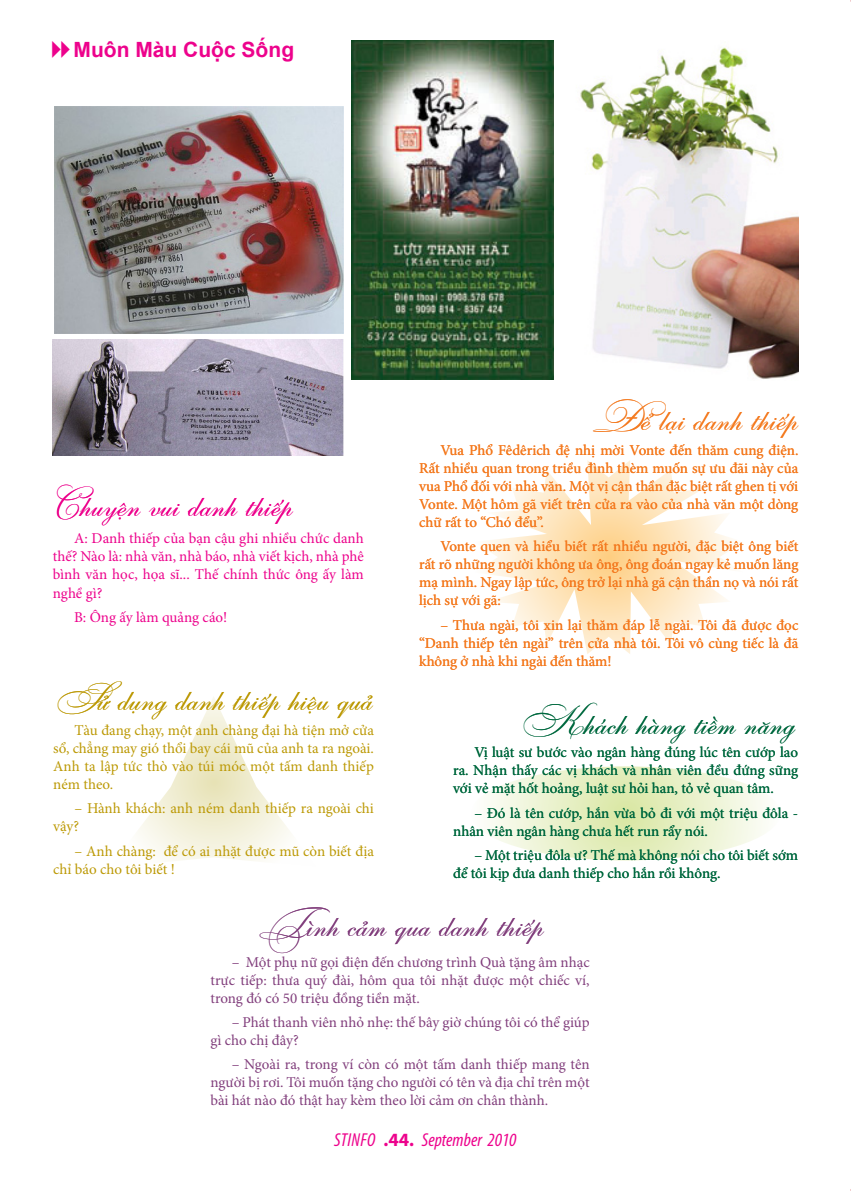
<style>
.page{position:relative;width:851px;height:1191px;background:#fff}
.page>*{position:absolute;margin:0;border:0;box-sizing:border-box;transform-origin:0 0}
.t1{font:30px "UTM Beautiful Caps";color:#bc9905}
.t2{font:30px "UTM Beautiful Caps";color:#813e7c}
.t3{font:30px "UTM Beautiful Caps";color:#ed028c}
.t4{font:30px "UTM Beautiful Caps";color:#00693f}
.t5{font:30px "UTM Beautiful Caps";color:#f47b21}
.t6{font:700 21px "Arial";color:#ed028c}
.t7{font:italic condensed 18.75px "Myriad Pro";color:#ed028c}
.t8{font:15px/18px "Minion Pro";color:#f47b21;text-align:justify}
.t9{font:15px/18px "Minion Pro";color:#813e7c;text-align:justify}
.t10{font:15px/18px "Minion Pro";letter-spacing:-.005em;color:#00693f}
.t11{font:15px/18px "Minion Pro";color:#bc9905}
.t12{font:15px/18px "Minion Pro";color:#ed028c;text-align:justify}
.s1{font-weight:700;font-style:normal;font-stretch:normal}
</style>
<div class="page">
<svg style="left:470px;top:766px;width:310px;height:94px;background:#eaf1cc"></svg>
<svg style="left:484px;top:460px;width:250px;height:194px"></svg>
<img style="left:53px;top:339px;width:290px;height:117px">
<img style="left:54px;top:106px;width:289px;height:228px">
<img style="left:542px;top:40px;width:256px;height:340px">
<img style="left:351px;top:40px;width:202px;height:339px">
<svg style="left:138px;top:697px;width:152px;height:164px"></svg>
<p class="t6" style="left:73px;top:36px;width:222px">Muôn Màu Cuộc Sống</p>
<p class="t3" style="left:53px;top:488px;width:242px">Chuyện vui danh thiếp</p>
<p class="t12" style="left:53px;top:530px;width:312px;text-indent:21px">A: Danh thiếp của bạn cậu ghi nhiều chức danh thế? Nào là: nhà văn, nhà báo, nhà viết kịch, nhà phê bình văn học, họa sĩ... Thế chính thức ông ấy làm nghề gì?</p>
<p class="t12" style="left:74px;top:608px;width:155px">B: Ông ấy làm quảng cáo!</p>
<p class="t1" style="left:54px;top:682px;width:320px">Sử dụng danh thiếp hiệu quả</p>
<p class="t11" style="left:53px;top:721px;width:322px;text-align:justify;text-indent:21px">Tàu đang chạy, một anh chàng đại hà tiện mở cửa sổ, chẳng may gió thổi bay cái mũ của anh ta ra ngoài.<br>Anh ta lập tức thò vào túi móc một tấm danh thiếp ném theo.</p>
<p class="t11" style="left:53px;top:799px;width:322px;text-indent:21px">– Hành khách: anh ném danh thiếp ra ngoài chi vậy?</p>
<p class="t11" style="left:53px;top:842px;width:322px;text-indent:21px">– Anh chàng: để có ai nhặt được mũ còn biết địa chỉ báo cho tôi biết !</p>
<p class="t5" style="left:592px;top:402px;width:207px">Để lại danh thiếp</p>
<p class="t8" style="left:419px;top:441px;width:381px;text-indent:21px">Vua Phổ Fêdêrich đệ nhị mời Vonte đến thăm cung điện.<br>Rất nhiều quan trong triều đình thèm muốn sự ưu đãi này của vua Phổ đối với nhà văn. Một vị cận thần đặc biệt rất ghen tị với Vonte. Một hôm gã viết trên cửa ra vào của nhà văn một dòng chữ rất to “Chó đểu”.</p>
<p class="t8" style="left:419px;top:537px;width:381px;text-indent:21px">Vonte quen và hiểu biết rất nhiều người, đặc biệt ông biết rất rõ những người không ưa ông, ông đoán ngay kẻ muốn lăng mạ mình. Ngay lập tức, ông trở lại nhà gã cận thần nọ và nói rất lịch sự với gã:</p>
<p class="t8" style="left:419px;top:616px;width:381px;text-indent:21px">– Thưa ngài, tôi xin lại thăm đáp lễ ngài. Tôi đã được đọc “Danh thiếp tên ngài” trên cửa nhà tôi. Tôi vô cùng tiếc là đã không ở nhà khi ngài đến thăm!</p>
<p class="t4" style="left:520px;top:706px;width:277px">Khách hàng tiềm năng</p>
<p class="t10" style="left:453px;top:743px;width:346px;text-align:justify;text-indent:21px">Vị luật sư bước vào ngân hàng đúng lúc tên cướp lao ra. Nhận thấy các vị khách và nhân viên đều đứng sững với vẻ mặt hốt hoảng, luật sư hỏi han, tỏ vẻ quan tâm.</p>
<p class="t10" style="left:453px;top:804px;width:346px;text-indent:21px">– Đó là tên cướp, hắn vừa bỏ đi với một triệu đôla - nhân viên ngân hàng chưa hết run rẩy nói.</p>
<p class="t10" style="left:453px;top:846px;width:346px;text-indent:21px">– Một triệu đôla ư? Thế mà không nói cho tôi biết sớm để tôi kịp đưa danh thiếp cho hắn rồi không.</p>
<p class="t2" style="left:256px;top:907px;width:289px">Tình cảm qua danh thiếp</p>
<p class="t9" style="left:210px;top:953px;width:381px;text-indent:21px">– Một phụ nữ gọi điện đến chương trình Quà tặng âm nhạc trực tiếp: thưa quý đài, hôm qua tôi nhặt được một chiếc ví, trong đó có 50 triệu đồng tiền mặt.</p>
<p class="t9" style="left:210px;top:1013px;width:380px;text-indent:21px">– Phát thanh viên nhỏ nhẹ: thế bây giờ chúng tôi có thể giúp gì cho chị đây?</p>
<p class="t9" style="left:210px;top:1055px;width:380px;text-indent:21px">– Ngoài ra, trong ví còn có một tấm danh thiếp mang tên người bị rơi. Tôi muốn tặng cho người có tên và địa chỉ trên một bài hát nào đó thật hay kèm theo lời cảm ơn chân thành.</p>
<p class="t7" style="left:334px;top:1128px;width:184px">STinfo <span class="s1">.44.</span> September 2010</p>
</div>
